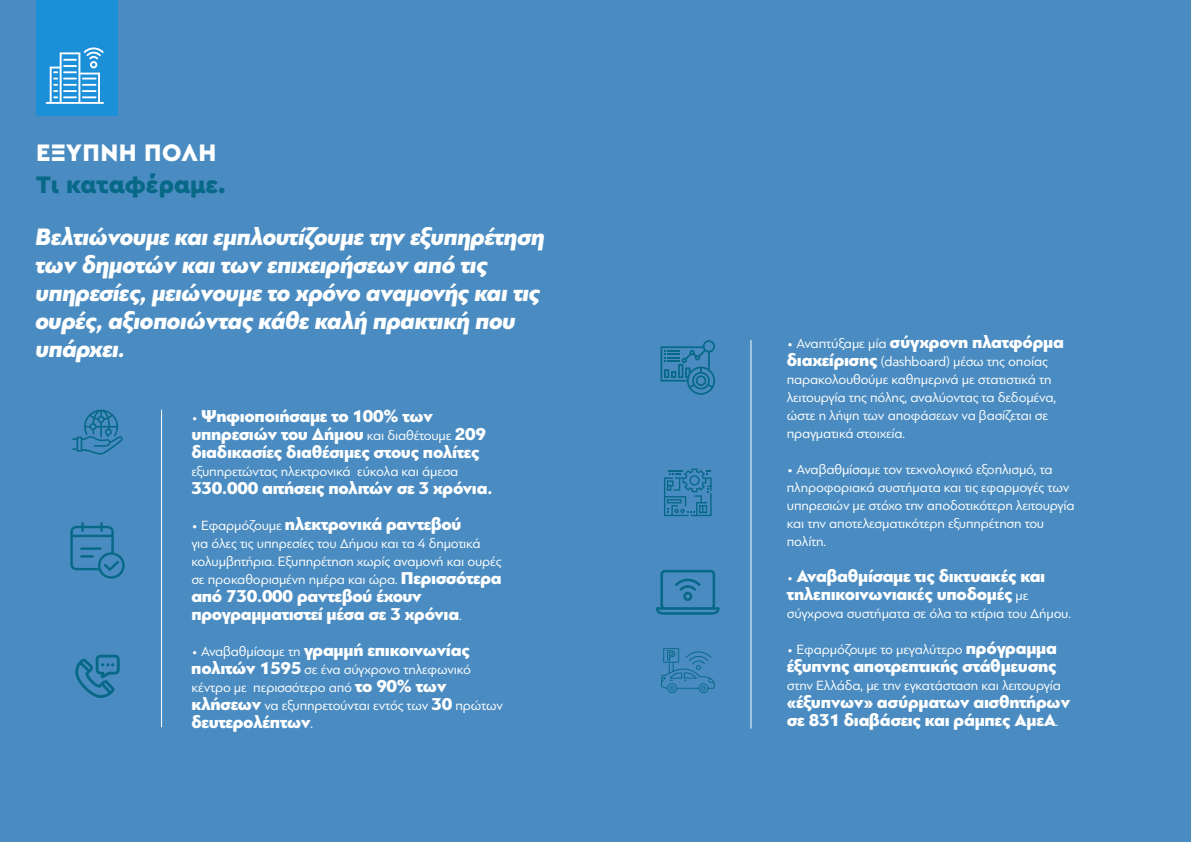
<style>
.page{position:relative;width:1191px;height:842px;background:#4a8cc1}
.page>*{position:absolute;margin:0;border:0;box-sizing:border-box;transform-origin:0 0}
.t1{font:italic 900 25px/28px "PF Bague Sans Pro";letter-spacing:-.015em;color:#fff}
.t2{font:900 25px "Cera GR";color:#076887}
.t3{font:900 25px "Cera GR";letter-spacing:.02em;color:#fff}
.t4{font:900 18px/18px "PF Bague Sans Pro";letter-spacing:-.015em;color:#fff}
.t5{font:14px/18px "PF Bague Sans Pro";letter-spacing:-.01em;color:#fff}
.s1{font-weight:400;font-size:14px}
.s2{font-weight:900;font-size:18px}
</style>
<div class="page">
<hr style="left:750px;top:340px;width:1px;height:389px;background:#fff">
<svg style="left:660px;top:340px;width:55px;height:55px"></svg>
<svg style="left:664px;top:468px;width:47px;height:48px"></svg>
<svg style="left:661px;top:648px;width:54px;height:45px"></svg>
<svg style="left:656px;top:570px;width:63px;height:45px"></svg>
<div style="left:36px;top:0;width:81px;height:115px;background:#1c8fd9"></div>
<svg style="left:46px;top:47px;width:58px;height:57px"></svg>
<hr style="left:161px;top:410px;width:1px;height:317px;background:#fff">
<svg style="left:72px;top:410px;width:51px;height:45px"></svg>
<svg style="left:70px;top:522px;width:55px;height:57px"></svg>
<svg style="left:75px;top:655px;width:45px;height:43px"></svg>
<h1 class="t3" style="left:36px;top:138px;width:182px">ΈΞΥΠΝΗ ΠΌΛΗ</h1>
<h1 class="t2" style="left:36px;top:170px;width:191px">Tι καταφέραμε.</h1>
<h1 class="t1" style="left:35px;top:223px;width:511px">Βελτιώνουμε και εμπλουτίζουμε την εξυπηρέτηση των δημοτών και των επιχειρήσεων από τις υπηρεσίες, μειώνουμε το χρόνο αναμονής και τις ουρές, αξιοποιώντας κάθε καλή πρακτική που υπάρχει.</h1>
<p class="t4" style="left:191px;top:408px;width:296px"><span class="s1">•</span> Ψηφιοποιήσαμε το 100% των υπηρεσιών του Δήμου <span class="s1">και διαθέτουμε</span> 209 διαδικασίες διαθέσιμες στους πολίτες</p>
<p class="t5" style="left:191px;top:463px;width:268px">εξυπηρετώντας ηλεκτρονικά εύκολα και άμεσα</p>
<p class="t4" style="left:191px;top:480px;width:302px">330.000 αιτήσεις πολιτών σε 3 χρόνια.</p>
<p class="t4" style="left:191px;top:516px;width:272px"><span class="s1">• Εφαρμόζουμε</span> ηλεκτρονικά ραντεβού</p>
<p class="t5" style="left:191px;top:535px;width:312px">για όλες τις υπηρεσίες του Δήμου και τα 4 δημοτικά κολυμβητήρια. Εξυπηρέτηση χωρίς αναμονή και ουρές σε προκαθορισμένη ημέρα και ώρα. <span class="s2">Περισσότερα</span></p>
<p class="t4" style="left:191px;top:588px;width:272px">από 730.000 ραντεβού έχουν προγραμματιστεί μέσα σε 3 χρόνια<span class="s1">.</span></p>
<p class="t4" style="left:191px;top:642px;width:280px"><span class="s1">• Αναβαθμίσαμε τη</span> γραμμή επικοινωνίας</p>
<p class="t5" style="left:191px;top:661px;width:313px"><span class="s2">πολιτών 1595</span> σε ένα σύγχρονο τηλεφωνικό κέντρο με περισσότερο από <span class="s2">το 90% των κλήσεων</span> να εξυπηρετούνται εντός των <span class="s2">30</span> πρώτων</p>
<p class="t4" style="left:191px;top:714px;width:123px">δευτερολέπτων<span class="s1">.</span></p>
<p class="t4" style="left:787px;top:333px;width:279px"><span class="s1">• Αναπτύξαμε μία</span> σύγχρονη πλατφόρμα</p>
<p class="t5" style="left:787px;top:352px;width:271px"><span class="s2">διαχείρισης</span> (dashboard) μέσω της οποίας παρακολουθούμε καθημερινά με στατιστικά τη λειτουργία της πόλης, αναλύοντας τα δεδομένα, ώστε η λήψη των αποφάσεων να βασίζεται σε πραγματικά στοιχεία.</p>
<p class="t5" style="left:787px;top:460px;width:289px">• Αναβαθμίσαμε τον τεχνολογικό εξοπλισμό, τα πληροφοριακά συστήματα και τις εφαρμογές των υπηρεσιών με στόχο την αποδοτικότερη λειτουργία και την αποτελεσματικότερη εξυπηρέτηση του πολίτη.</p>
<p class="t4" style="left:787px;top:567px;width:260px"><span class="s1">•</span> Αναβαθμίσαμε τις δικτυακές και τηλεπικοινωνιακές υποδομές <span class="s1">με</span></p>
<p class="t5" style="left:787px;top:604px;width:286px">σύγχρονα συστήματα σε όλα τα κτίρια του Δήμου.</p>
<p class="t5" style="left:787px;top:640px;width:272px">• Εφαρμόζουμε το μεγαλύτερο <span class="s2">πρόγραμμα</span></p>
<p class="t4" style="left:787px;top:657px;width:271px">έξυπνης αποτρεπτικής στάθμευσης</p>
<p class="t5" style="left:787px;top:676px;width:275px">στην Ελλάδα, με την εγκατάσταση και λειτουργία</p>
<p class="t4" style="left:787px;top:693px;width:285px">«έξυπνων» ασύρματων αισθητήρων σε 831 διαβάσεις και ράμπες ΑμεΑ<span class="s1">.</span></p>
</div>
